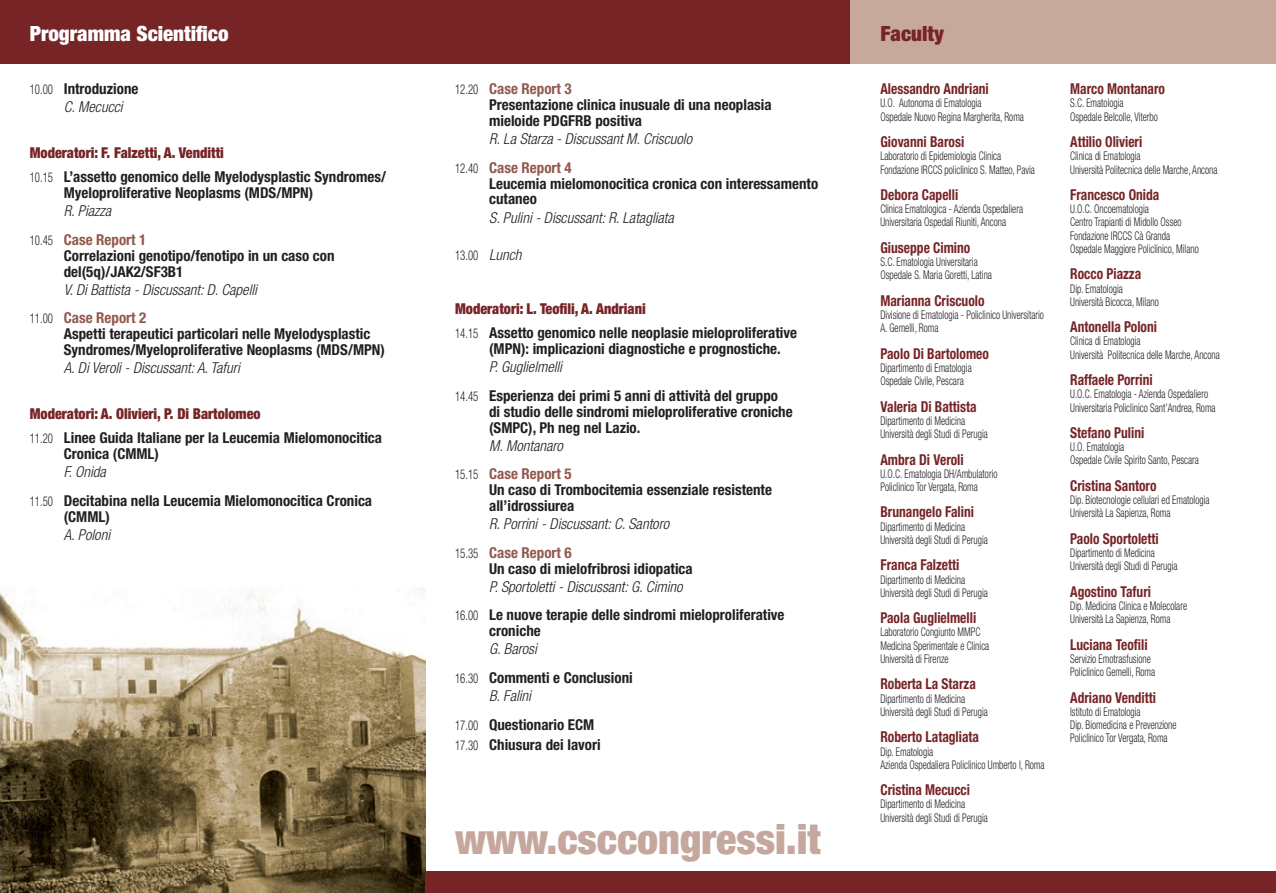
<style>
.page{position:relative;width:1276px;height:893px;background:#fff}
.page>*{position:absolute;margin:0;border:0;box-sizing:border-box;transform-origin:0 0}
.t1{font:900 condensed 42px "Helvetica Neue LT Std";color:#c6a79d}
.t2{font:900 condensed 21px "Helvetica Neue LT Std";color:#fff}
.t3{font:900 condensed 21px "Helvetica Neue LT Std";color:#762426}
.t4{font:700 condensed 15px/15.9px "Helvetica Neue LT Std";color:#231f20}
.t5{font:700 condensed 15px "Helvetica Neue LT Std";color:#762426;scale:.9 1}
.t6{font:italic 300 condensed 15px/28.7px "Helvetica Neue LT Std";color:#231f20}
.t7{font:700 condensed 15px/28.7px "Helvetica Neue LT Std";color:#93584c;text-align:center}
.t8{font:300 condensed 13.5px "Helvetica Neue LT Std";color:#231f20;scale:.8 1}
.t9{font:300 condensed 12px/13.2px "Helvetica Neue LT Std";color:#231f20;scale:.8 1}
.s1{font-weight:300;font-size:13.5px}
.s2{font-weight:300;font-style:italic}
.s3{font-weight:900;color:#762426}
.s4{font-weight:300;font-style:italic;color:#231f20}
.s5{font-weight:300;font-size:13.5px;color:#231f20}
.s6{font-style:normal;font-size:13.5px}
.s7{font-weight:700;font-style:normal;color:#93584c}
.s8{color:#93584c}
.s9{font-style:italic;font-size:15px}
</style>
<div class="page">
<img style="left:0;top:588px;width:425px;height:305px">
<div style="left:0;top:0;width:850px;height:64px;background:#762426"></div>
<div style="left:850px;top:0;width:426px;height:64px;background:#c7a89c"></div>
<div style="left:425px;top:872px;width:851px;height:21px;background:#762426"></div>
<h2 class="t2" style="left:30px;top:21px;width:200px">Programma Scientifico</h2>
<h2 class="t3" style="left:880px;top:21px;width:65px">Faculty</h2>
<p class="t4" style="left:64px;top:80px;width:76px;line-height:18px;text-indent:-34px"><span class="s1">10.00</span> Introduzione<br><span class="s2">C. Mecucci</span></p>
<p class="t4" style="left:30px;top:140px;width:358px;line-height:24.5px"><span class="s3">Moderatori: F. Falzetti, A. Venditti<br></span><span class="s1">10.15</span> L’assetto genomico delle Myelodysplastic Syndromes/</p>
<p class="t4" style="left:64px;top:185px;width:251px">Myeloproliferative Neoplasms (MDS/MPN)</p>
<p class="t7" style="left:30px;top:196px;width:118px"><span class="s4">R. Piazza<br></span><span class="s5">10.45</span> Case Report 1</p>
<p class="t4" style="left:64px;top:247px;width:272px">Correlazioni genotipo/fenotipo in un caso con del(5q)/JAK2/SF3B1</p>
<p class="t6" style="left:30px;top:275px;width:229px;text-indent:34px">V. Di Battista - Discussant: D. Capelli<br><span class="s6">11.00</span> <span class="s7">Case Report 2</span></p>
<p class="t4" style="left:64px;top:326px;width:323px">Aspetti terapeutici particolari nelle Myelodysplastic<br>Syndromes/Myeloproliferative Neoplasms (MDS/MPN)</p>
<p class="t6" style="left:64px;top:354px;width:177px">A. Di Veroli - Discussant: A. Tafuri</p>
<p class="t4" style="left:30px;top:401px;width:354px;line-height:24.5px"><span class="s3">Moderatori: A. Olivieri, P. Di Bartolomeo<br></span><span class="s1">11.20</span> Linee Guida Italiane per la Leucemia Mielomonocitica</p>
<p class="t4" style="left:64px;top:446px;width:97px">Cronica (CMML)</p>
<p class="t4" style="left:30px;top:457px;width:344px;line-height:28.7px;text-indent:34px"><span class="s2">F. Onida<br></span><span class="s1">11.50</span> Decitabina nella Leucemia Mielomonocitica Cronica</p>
<p class="t4" style="left:64px;top:508px;width:48px">(CMML)</p>
<p class="t6" style="left:64px;top:521px;width:48px">A. Poloni</p>
<p class="t4" style="left:489px;top:81px;width:284px;text-indent:-34px"><span class="s1">12.20</span> <span class="s8">Case Report 3<br></span>Presentazione clinica inusuale di una neoplasia mieloide PDGFRB positiva</p>
<p class="t6" style="left:455px;top:125px;width:238px;text-indent:34px">R. La Starza - Discussant M. Criscuolo<br><span class="s6">12.40</span> <span class="s7">Case Report 4</span></p>
<p class="t4" style="left:489px;top:175px;width:331px">Leucemia mielomonocitica cronica con interessamento cutaneo</p>
<p class="t6" style="left:489px;top:203px;width:186px">S. Pulini - Discussant: R. Latagliata</p>
<p class="t8" style="left:455px;top:247px;width:85px">13.00 <span class="s9">Lunch</span></p>
<p class="t4" style="left:455px;top:296px;width:343px;line-height:24.5px"><span class="s3">Moderatori: L. Teofili, A. Andriani<br></span><span class="s1">14.15</span> Assetto genomico nelle neoplasie mieloproliferative</p>
<p class="t4" style="left:489px;top:341px;width:293px">(MPN): implicazioni diagnostiche e prognostiche.</p>
<p class="t4" style="left:455px;top:352px;width:324px;line-height:28.7px;text-indent:34px"><span class="s2">P. Guglielmelli<br></span><span class="s1">14.45</span> Esperienza dei primi 5 anni di attività del gruppo</p>
<p class="t4" style="left:489px;top:403px;width:305px">di studio delle sindromi mieloproliferative croniche (SMPC), Ph neg nel Lazio.</p>
<p class="t6" style="left:455px;top:431px;width:118px;text-indent:34px">M. Montanaro<br><span class="s6">15.15</span> <span class="s7">Case Report 5</span></p>
<p class="t4" style="left:489px;top:482px;width:284px">Un caso di Trombocitemia essenziale resistente all’idrossiurea</p>
<p class="t6" style="left:455px;top:510px;width:216px;text-indent:34px">R. Porrini - Discussant: C. Santoro<br><span class="s6">15.35</span> <span class="s7">Case Report 6</span></p>
<p class="t4" style="left:489px;top:560px;width:205px">Un caso di mielofribrosi idiopatica</p>
<p class="t4" style="left:455px;top:572px;width:331px;line-height:28.7px;text-indent:34px"><span class="s2">P. Sportoletti - Discussant: G. Cimino<br></span><span class="s1">16.00</span> Le nuove terapie delle sindromi mieloproliferative</p>
<p class="t4" style="left:489px;top:623px;width:53px">croniche</p>
<p class="t4" style="left:455px;top:634px;width:179px;line-height:28.7px;text-indent:34px"><span class="s2">G. Barosi<br></span><span class="s1">16.30</span> Commenti e Conclusioni</p>
<p class="t4" style="left:455px;top:681px;width:141px;line-height:28.7px;text-indent:34px"><span class="s2">B. Falini<br></span><span class="s1">17.00</span> Questionario ECM</p>
<p class="t4" style="left:455px;top:736px;width:147px"><span class="s1">17.30</span> Chiusura dei lavori</p>
<h1 class="t1" style="left:455px;top:813px;width:367px">www.csccongressi.it</h1>
<p class="t5" style="left:880px;top:80px;width:122px">Alessandro Andriani</p>
<p class="t9" style="left:880px;top:96px;width:181px">U.O. Autonoma di Ematologia<br>Ospedale Nuovo Regina Margherita, Roma</p>
<p class="t5" style="left:880px;top:133px;width:95px">Giovanni Barosi</p>
<p class="t9" style="left:880px;top:149px;width:195px">Laboratorio di Epidemiologia Clinica<br>Fondazione IRCCS policlinico S. Matteo, Pavia</p>
<p class="t5" style="left:880px;top:186px;width:88px">Debora Capelli</p>
<p class="t9" style="left:880px;top:202px;width:180px">Clinica Ematologica - Azienda Ospedaliera<br>Universitaria Ospedali Riuniti, Ancona</p>
<p class="t5" style="left:880px;top:238px;width:101px">Giuseppe Cimino</p>
<p class="t9" style="left:880px;top:255px;width:141px">S.C. Ematologia Universitaria<br>Ospedale S. Maria Goretti, Latina</p>
<p class="t5" style="left:880px;top:291px;width:117px">Marianna Criscuolo</p>
<p class="t9" style="left:880px;top:308px;width:206px">Divisione di Ematologia - Policlinico Universitario<br>A. Gemelli, Roma</p>
<p class="t5" style="left:880px;top:344px;width:122px">Paolo Di Bartolomeo</p>
<p class="t9" style="left:880px;top:361px;width:116px">Dipartimento di Ematologia<br>Ospedale Civile, Pescara</p>
<p class="t5" style="left:880px;top:397px;width:108px">Valeria Di Battista</p>
<p class="t9" style="left:880px;top:414px;width:136px">Dipartimento di Medicina<br>Università degli Studi di Perugia</p>
<p class="t5" style="left:880px;top:450px;width:94px">Ambra Di Veroli</p>
<p class="t9" style="left:880px;top:467px;width:148px">U.O.C. Ematologia DH/Ambulatorio<br>Policlinico Tor Vergata, Roma</p>
<p class="t5" style="left:880px;top:503px;width:106px">Brunangelo Falini</p>
<p class="t9" style="left:880px;top:520px;width:136px">Dipartimento di Medicina<br>Università degli Studi di Perugia</p>
<p class="t5" style="left:880px;top:556px;width:89px">Franca Falzetti</p>
<p class="t9" style="left:880px;top:573px;width:136px">Dipartimento di Medicina<br>Università degli Studi di Perugia</p>
<p class="t5" style="left:880px;top:609px;width:108px">Paola Guglielmelli</p>
<p class="t9" style="left:880px;top:625px;width:138px">Laboratorio Congiunto MMPC<br>Medicina Sperimentale e Clinica<br>Università di Firenze</p>
<p class="t5" style="left:880px;top:675px;width:108px">Roberta La Starza</p>
<p class="t9" style="left:880px;top:692px;width:136px">Dipartimento di Medicina<br>Università degli Studi di Perugia</p>
<p class="t5" style="left:880px;top:728px;width:111px">Roberto Latagliata</p>
<p class="t9" style="left:880px;top:744px;width:207px">Dip. Ematologia<br>Azienda Ospedaliera Policlinico Umberto I, Roma</p>
<p class="t5" style="left:880px;top:781px;width:101px">Cristina Mecucci</p>
<p class="t9" style="left:880px;top:797px;width:136px">Dipartimento di Medicina<br>Università degli Studi di Perugia</p>
<p class="t5" style="left:1070px;top:80px;width:107px">Marco Montanaro</p>
<p class="t9" style="left:1070px;top:96px;width:111px">S.C. Ematologia<br>Ospedale Belcolle, Viterbo</p>
<p class="t5" style="left:1070px;top:133px;width:82px">Attilio Olivieri</p>
<p class="t9" style="left:1070px;top:149px;width:186px">Clinica di Ematologia<br>Università Politecnica delle Marche, Ancona</p>
<p class="t5" style="left:1070px;top:186px;width:101px">Francesco Onida</p>
<p class="t9" style="left:1070px;top:202px;width:162px">U.O.C. Oncoematologia<br>Centro Trapianti di Midollo Osseo<br>Fondazione IRCCS Cà Granda<br>Ospedale Maggiore Policlinico, Milano</p>
<p class="t5" style="left:1070px;top:265px;width:80px">Rocco Piazza</p>
<p class="t9" style="left:1070px;top:282px;width:112px">Dip. Ematologia<br>Università Bicocca, Milano</p>
<p class="t5" style="left:1070px;top:318px;width:98px">Antonella Poloni</p>
<p class="t9" style="left:1070px;top:334px;width:189px">Clinica di Ematologia<br>Università Politecnica delle Marche, Ancona</p>
<p class="t5" style="left:1070px;top:371px;width:93px">Raffaele Porrini</p>
<p class="t9" style="left:1070px;top:387px;width:183px">U.O.C. Ematologia - Azienda Ospedaliero<br>Universitaria Policlinico Sant’Andrea, Roma</p>
<p class="t5" style="left:1070px;top:424px;width:84px">Stefano Pulini</p>
<p class="t9" style="left:1070px;top:440px;width:162px">U.O. Ematologia<br>Ospedale Civile Spirito Santo, Pescara</p>
<p class="t5" style="left:1070px;top:477px;width:98px">Cristina Santoro</p>
<p class="t9" style="left:1070px;top:493px;width:176px">Dip. Biotecnologie cellulari ed Ematologia<br>Università La Sapienza, Roma</p>
<p class="t5" style="left:1070px;top:529px;width:100px">Paolo Sportoletti</p>
<p class="t9" style="left:1070px;top:546px;width:136px">Dipartimento di Medicina<br>Università degli Studi di Perugia</p>
<p class="t5" style="left:1070px;top:582px;width:91px">Agostino Tafuri</p>
<p class="t9" style="left:1070px;top:599px;width:148px">Dip. Medicina Clinica e Molecolare<br>Università La Sapienza, Roma</p>
<p class="t5" style="left:1070px;top:635px;width:88px">Luciana Teofili</p>
<p class="t9" style="left:1070px;top:652px;width:108px">Servizio Emotrasfusione<br>Policlinico Gemelli, Roma</p>
<p class="t5" style="left:1070px;top:688px;width:97px">Adriano Venditti</p>
<p class="t9" style="left:1070px;top:705px;width:134px">Istituto di Ematologia<br>Dip. Biomedicina e Prevenzione<br>Policlinico Tor Vergata, Roma</p>
</div>
